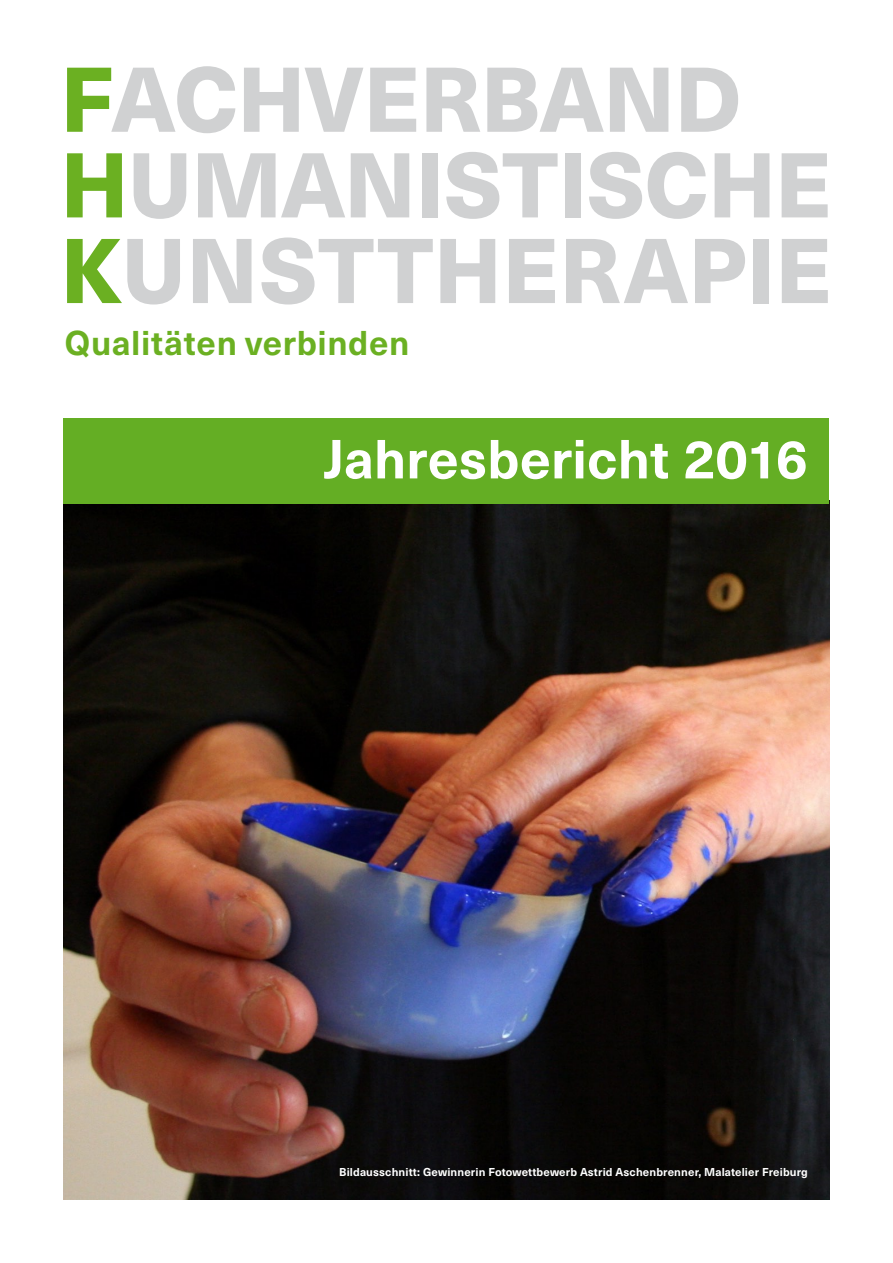
<style>
.page{position:relative;width:893px;height:1263px;background:#fff}
.page>*{position:absolute;margin:0;border:0;box-sizing:border-box;transform-origin:0 0}
.t1{font:800 90px/85.7px "Neue Haas Unica Pro";letter-spacing:-.01em;color:#d0d1d2}
.t2{font:700 54px "Neue Haas Unica Pro";color:#fff}
.t3{font:700 33.75px "Neue Haas Unica Pro";letter-spacing:.015em;color:#6bb022}
.t4{font:700 11.25px "Neue Haas Unica Pro";letter-spacing:.015em;color:#fff}
.s1{color:#6bb022}
</style>
<div class="page">
<img style="left:64px;top:503px;width:765px;height:696px">
<div style="left:64px;top:418px;width:765px;height:85px;background:#64ae24"></div>
<h1 class="t1" style="left:60px;top:58px;width:773px"><span class="s1">F</span>ACHVERBAND<br><span class="s1">H</span>UMANISTISCHE<br><span class="s1">K</span>UNSTTHERAPIE</h1>
<h3 class="t3" style="left:65px;top:323px;width:346px">Qualitäten verbinden</h3>
<h2 class="t2" style="left:323px;top:426px;width:486px">Jahresbericht 2016</h2>
<p class="t4" style="left:339px;top:1165px;width:470px">Bildausschnitt: Gewinnerin Fotowettbewerb Astrid Aschenbrenner, Malatelier Freiburg</p>
</div>
